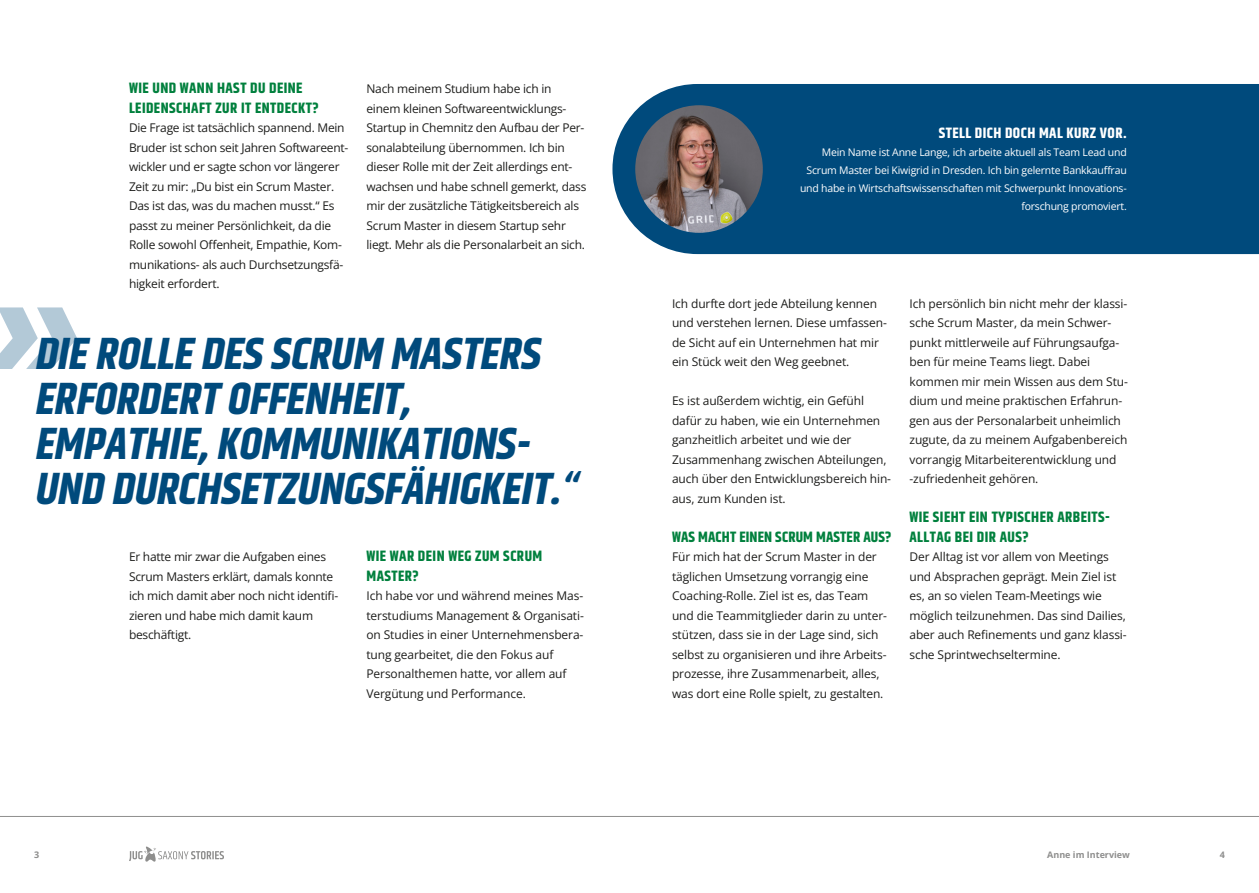
<style>
.page{position:relative;width:1259px;height:893px;background:#fff}
.page>*{position:absolute;margin:0;border:0;box-sizing:border-box;transform-origin:0 0}
.t1{font:italic 700 45px "Khand";color:#004a7c}
.t2{font:700 15px "Khand";letter-spacing:.03em;color:#00803d}
.t3{font:700 15px "Khand";letter-spacing:.01em;color:#00803d}
.t4{font:700 15px "Khand";letter-spacing:.03em;color:#fff}
.t5{font:12px "Open Sans";letter-spacing:-.01em;color:#1d1d1b}
.t6{font:10.5px "Open Sans";letter-spacing:-.02em;color:#fff}
.t7{font:700 9px "Open Sans";color:#8e8e8d}
</style>
<div class="page">
<hr style="left:0;top:816px;width:1259px;height:1px;background:#8e8e8d">
<svg style="left:129px;top:846px;width:95px;height:16px"></svg>
<div style="left:612px;top:84px;width:647px;height:170px;background:#004a7c"></div>
<img style="left:635px;top:105px;width:128px;height:128px;border-radius:50%">
<svg style="left:0;top:307px;width:77px;height:62px"></svg>
<p class="t2" style="left:129px;top:77px;width:175px">WIE UND WANN HAST DU DEINE</p>
<p class="t2" style="left:129px;top:97px;width:191px">LEIDENSCHAFT ZUR IT ENTDECKT?</p>
<p class="t5" style="left:129px;top:119px;width:217px">Die Frage ist tatsächlich spannend. Mein</p>
<p class="t5" style="left:129px;top:139px;width:221px">Bruder ist schon seit Jahren Softwareent-</p>
<p class="t5" style="left:129px;top:158px;width:212px">wickler und er sagte schon vor längerer</p>
<p class="t5" style="left:129px;top:178px;width:207px">Zeit zu mir: „Du bist ein Scrum Master.</p>
<p class="t5" style="left:129px;top:197px;width:207px">Das ist das, was du machen musst.“ Es</p>
<p class="t5" style="left:129px;top:217px;width:204px">passt zu meiner Persönlichkeit, da die</p>
<p class="t5" style="left:129px;top:236px;width:214px">Rolle sowohl Offenheit, Empathie, Kom-</p>
<p class="t5" style="left:129px;top:256px;width:216px">munikations- als auch Durchsetzungsfä-</p>
<p class="t5" style="left:129px;top:275px;width:92px">higkeit erfordert.</p>
<p class="t5" style="left:366px;top:80px;width:186px">Nach meinem Studium habe ich in</p>
<p class="t5" style="left:366px;top:100px;width:201px">einem kleinen Softwareentwicklungs-</p>
<p class="t5" style="left:366px;top:119px;width:219px">Startup in Chemnitz den Aufbau der Per-</p>
<p class="t5" style="left:366px;top:139px;width:200px">sonalabteilung übernommen. Ich bin</p>
<p class="t5" style="left:366px;top:158px;width:207px">dieser Rolle mit der Zeit allerdings ent-</p>
<p class="t5" style="left:366px;top:178px;width:221px">wachsen und habe schnell gemerkt, dass</p>
<p class="t5" style="left:366px;top:197px;width:214px">mir der zusätzliche Tätigkeitsbereich als</p>
<p class="t5" style="left:366px;top:217px;width:201px">Scrum Master in diesem Startup sehr</p>
<p class="t5" style="left:366px;top:236px;width:220px">liegt. Mehr als die Personalarbeit an sich.</p>
<p class="t1" style="left:34px;top:322px;width:519px">DIEROLLEDESSCRUM MASTERS</p>
<p class="t1" style="left:34px;top:367px;width:389px">ERFORDERTOFFENHEIT,</p>
<p class="t1" style="left:34px;top:412px;width:508px">EMPATHIE,KOMMUNIKATIONS-</p>
<p class="t1" style="left:34px;top:457px;width:556px">UNDDURCHSETZUNGSFÄHIGKEIT.“</p>
<p class="t5" style="left:129px;top:548px;width:199px">Er hatte mir zwar die Aufgaben eines</p>
<p class="t5" style="left:129px;top:568px;width:206px">Scrum Masters erklärt, damals konnte</p>
<p class="t5" style="left:129px;top:587px;width:211px">ich mich damit aber noch nicht identifi-</p>
<p class="t5" style="left:129px;top:607px;width:186px">zieren und habe mich damit kaum</p>
<p class="t5" style="left:129px;top:626px;width:64px">beschäftigt.</p>
<p class="t2" style="left:366px;top:545px;width:177px">WIE WAR DEIN WEG ZUM SCRUM</p>
<p class="t2" style="left:366px;top:565px;width:54px">MASTER?</p>
<p class="t5" style="left:366px;top:587px;width:218px">Ich habe vor und während meines Mas-</p>
<p class="t5" style="left:366px;top:607px;width:219px">terstudiums Management &amp; Organisati-</p>
<p class="t5" style="left:366px;top:626px;width:218px">on Studies in einer Unternehmensbera-</p>
<p class="t5" style="left:366px;top:646px;width:188px">tung gearbeitet, die den Fokus auf</p>
<p class="t5" style="left:366px;top:665px;width:202px">Personalthemen hatte, vor allem auf</p>
<p class="t5" style="left:366px;top:685px;width:161px">Vergütung und Performance.</p>
<p class="t4" style="left:938px;top:123px;width:190px">STELL DICH DOCH MAL KURZ VOR.</p>
<p class="t6" style="left:822px;top:145px;width:306px">Mein Name ist Anne Lange, ich arbeite aktuell als Team Lead und</p>
<p class="t6" style="left:806px;top:163px;width:322px">Scrum Master bei Kiwigrid in Dresden. Ich bin gelernte Bankkauffrau</p>
<p class="t6" style="left:800px;top:181px;width:328px">und habe in Wirtschaftswissenschaften mit Schwerpunkt Innovations-</p>
<p class="t6" style="left:1021px;top:199px;width:107px">forschung promoviert.</p>
<p class="t5" style="left:672px;top:295px;width:207px">Ich durfte dort jede Abteilung kennen</p>
<p class="t5" style="left:672px;top:314px;width:216px">und verstehen lernen. Diese umfassen-</p>
<p class="t5" style="left:672px;top:334px;width:208px">de Sicht auf ein Unternehmen hat mir</p>
<p class="t5" style="left:672px;top:353px;width:179px">ein Stück weit den Weg geebnet.</p>
<p class="t5" style="left:672px;top:392px;width:193px">Es ist außerdem wichtig, ein Gefühl</p>
<p class="t5" style="left:672px;top:412px;width:210px">dafür zu haben, wie ein Unternehmen</p>
<p class="t5" style="left:672px;top:431px;width:181px">ganzheitlich arbeitet und wie der</p>
<p class="t5" style="left:672px;top:451px;width:216px">Zusammenhang zwischen Abteilungen,</p>
<p class="t5" style="left:672px;top:470px;width:221px">auch über den Entwicklungsbereich hin-</p>
<p class="t5" style="left:672px;top:490px;width:115px">aus, zum Kunden ist.</p>
<p class="t3" style="left:672px;top:526px;width:221px">WAS MACHT EINEN SCRUM MASTER AUS?</p>
<p class="t5" style="left:672px;top:548px;width:206px">Für mich hat der Scrum Master in der</p>
<p class="t5" style="left:672px;top:568px;width:198px">täglichen Umsetzung vorrangig eine</p>
<p class="t5" style="left:672px;top:587px;width:198px">Coaching-Rolle. Ziel ist es, das Team</p>
<p class="t5" style="left:672px;top:607px;width:216px">und die Teammitglieder darin zu unter-</p>
<p class="t5" style="left:672px;top:626px;width:208px">stützen, dass sie in der Lage sind, sich</p>
<p class="t5" style="left:672px;top:646px;width:216px">selbst zu organisieren und ihre Arbeits-</p>
<p class="t5" style="left:672px;top:665px;width:209px">prozesse, ihre Zusammenarbeit, alles,</p>
<p class="t5" style="left:672px;top:685px;width:213px">was dort eine Rolle spielt, zu gestalten.</p>
<p class="t5" style="left:909px;top:295px;width:219px">Ich persönlich bin nicht mehr der klassi-</p>
<p class="t5" style="left:909px;top:314px;width:203px">sche Scrum Master, da mein Schwer-</p>
<p class="t5" style="left:909px;top:334px;width:211px">punkt mittlerweile auf Führungsaufga-</p>
<p class="t5" style="left:909px;top:353px;width:182px">ben für meine Teams liegt. Dabei</p>
<p class="t5" style="left:909px;top:373px;width:220px">kommen mir mein Wissen aus dem Stu-</p>
<p class="t5" style="left:909px;top:392px;width:214px">dium und meine praktischen Erfahrun-</p>
<p class="t5" style="left:909px;top:412px;width:213px">gen aus der Personalarbeit unheimlich</p>
<p class="t5" style="left:909px;top:431px;width:219px">zugute, da zu meinem Aufgabenbereich</p>
<p class="t5" style="left:909px;top:451px;width:208px">vorrangig Mitarbeiterentwicklung und</p>
<p class="t5" style="left:909px;top:470px;width:130px">-zufriedenheit gehören.</p>
<p class="t2" style="left:909px;top:506px;width:202px">WIE SIEHT EIN TYPISCHER ARBEITS-</p>
<p class="t2" style="left:909px;top:526px;width:121px">ALLTAG BEI DIR AUS?</p>
<p class="t5" style="left:909px;top:548px;width:201px">Der Alltag ist vor allem von Meetings</p>
<p class="t5" style="left:909px;top:568px;width:208px">und Absprachen geprägt. Mein Ziel ist</p>
<p class="t5" style="left:909px;top:587px;width:194px">es, an so vielen Team-Meetings wie</p>
<p class="t5" style="left:909px;top:607px;width:218px">möglich teilzunehmen. Das sind Dailies,</p>
<p class="t5" style="left:909px;top:626px;width:219px">aber auch Refinements und ganz klassi-</p>
<p class="t5" style="left:909px;top:646px;width:153px">sche Sprintwechseltermine.</p>
<p class="t7" style="left:34px;top:848px;width:7px">3</p>
<p class="t7" style="left:1047px;top:848px;width:84px">Anne im Interview</p>
<p class="t7" style="left:1219px;top:848px;width:7px">4</p>
</div>
